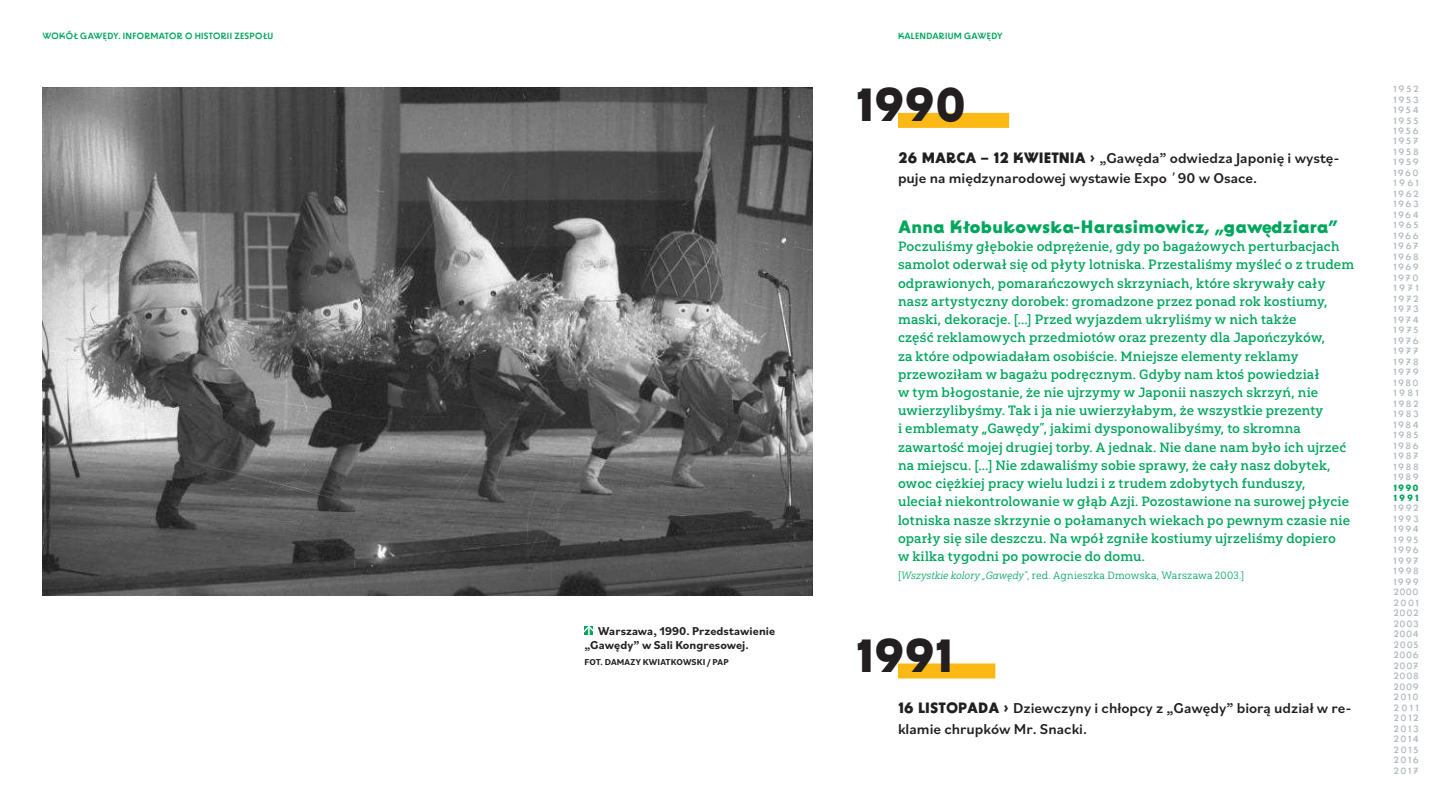
<style>
.page{position:relative;width:1440px;height:810px;background:#fff}
.page>*{position:absolute;margin:0;border:0;box-sizing:border-box;transform-origin:0 0}
.t1{font:700 46.5px "BD Supper";letter-spacing:-.015em;color:#231f20}
.t2{font:700 18px "BD Supper";letter-spacing:.005em;color:#00a65d}
.t3{font:500 15px/20.2px "Bilo";color:#231f20}
.t4{font:13.5px/18.3px "Yorkten Slab Nor Med";letter-spacing:.01em;color:#00a65d}
.t5{font:700 12px/14.2px "Bilo";letter-spacing:.005em;color:#231f20}
.t6{font:10.5px "Yorkten Slab Nor Boo";letter-spacing:.02em;color:#00a65d}
.t7{font:9px/10.5px "BD Supper";letter-spacing:.18em;color:#b1b9bf;text-align:justify}
.t8{font:9px "BD Supper";letter-spacing:.025em;color:#00a65d}
.t9{font:700 9px "Bilo";letter-spacing:.015em;color:#231f20}
.t10{font:700 9px/10.5px "BD Supper";letter-spacing:.18em;color:#00a65d}
.s1{font-family:"BD Supper";font-weight:700}
.s2{font-family:"Yorkten Slab Nor Boo It"}
</style>
<div class="page">
<div style="left:898px;top:113px;width:111px;height:15px;background:#fcb814"></div>
<div style="left:898px;top:663px;width:97px;height:15px;background:#fcb814"></div>
<img style="left:43px;top:87px;width:770px;height:509px">
<svg style="left:584px;top:626px;width:9px;height:9px"></svg>
<p class="t8" style="left:43px;top:31px;width:232px">WOKÓŁ GAWĘDY. INFORMATOR O HISTORII ZESPOŁU</p>
<p class="t8" style="left:898px;top:31px;width:106px">KALENDARIUM GAWĘDY</p>
<p class="t5" style="left:584px;top:623px;width:192px;text-indent:14px">Warszawa, 1990. Przedstawienie „Gawędy” w Sali Kongresowej.</p>
<p class="t9" style="left:584px;top:656px;width:146px">FOT. DAMAZY KWIATKOWSKI / PAP</p>
<h1 class="t1" style="left:855px;top:76px;width:113px">1990</h1>
<p class="t3" style="left:898px;top:147px;width:443px"><span class="s1">26 MARCA – 12 KWIETNIA &gt;</span> „Gawęda” odwiedza Japonię i wystę&shy;puje na międzynarodowej wystawie Expo ʼ90 w Osace.</p>
<h2 class="t2" style="left:898px;top:216px;width:442px">Anna Kłobukowska-Harasimowicz, „gawędziara”</h2>
<p class="t4" style="left:898px;top:237px;width:458px">Poczuliśmy głębokie odprężenie, gdy po bagażowych perturbacjach samolot oderwał się od płyty lotniska. Przestaliśmy myśleć o z trudem odprawionych, pomarańczowych skrzyniach, które skrywały cały nasz artystyczny dorobek: gromadzone przez ponad rok kostiumy, maski, dekoracje. […] Przed wyjazdem ukryliśmy w nich także<br>część reklamowych przedmiotów oraz prezenty dla Japończyków,<br>za które odpowiadałam osobiście. Mniejsze elementy reklamy przewoziłam w bagażu podręcznym. Gdyby nam ktoś powiedział<br>w tym błogostanie, że nie ujrzymy w Japonii naszych skrzyń, nie uwierzylibyśmy. Tak i ja nie uwierzyłabym, że wszystkie prezenty<br>i emblematy „Gawędy”, jakimi dysponowalibyśmy, to skromna zawartość mojej drugiej torby. A jednak. Nie dane nam było ich ujrzeć na miejscu. […] Nie zdawaliśmy sobie sprawy, że cały nasz dobytek, owoc ciężkiej pracy wielu ludzi i z trudem zdobytych funduszy,<br>uleciał niekontrolowanie w głąb Azji. Pozostawione na surowej płycie lotniska nasze skrzynie o połamanych wiekach po pewnym czasie nie oparły się sile deszczu. Na wpół zgniłe kostiumy ujrzeliśmy dopiero<br>w kilka tygodni po powrocie do domu.</p>
<p class="t6" style="left:898px;top:570px;width:348px">[<span class="s2">Wszystkie kolory „Gawędy”</span>, red. Agnieszka Dmowska, Warszawa 2003.]</p>
<h1 class="t1" style="left:855px;top:627px;width:99px">1991</h1>
<p class="t3" style="left:898px;top:698px;width:455px"><span class="s1">16 LISTOPADA &gt;</span> Dziewczyny i chłopcy z „Gawędy” biorą udział w re&shy;klamie chrupków Mr. Snacki.</p>
<p class="t7" style="left:1393px;top:84px;width:27px">1952<br>1953<br>1954<br>1955<br>1956<br>1957<br>1958<br>1959<br>1960<br>1961<br>1962<br>1963<br>1964<br>1965<br>1966<br>1967<br>1968<br>1969<br>1970<br>1971<br>1972<br>1973<br>1974<br>1975<br>1976<br>1977<br>1978<br>1979<br>1980<br>1981<br>1982<br>1983<br>1984<br>1985<br>1986<br>1987<br>1988<br>1989</p>
<p class="t10" style="left:1393px;top:482px;width:27px">1990<br>1991</p>
<p class="t7" style="left:1393px;top:503px;width:27px">1992<br>1993<br>1994<br>1995<br>1996<br>1997<br>1998<br>1999<br>2000<br>2001<br>2002<br>2003<br>2004<br>2005<br>2006<br>2007<br>2008<br>2009<br>2010<br>2011<br>2012<br>2013<br>2014<br>2015<br>2016<br>2017</p>
</div>
